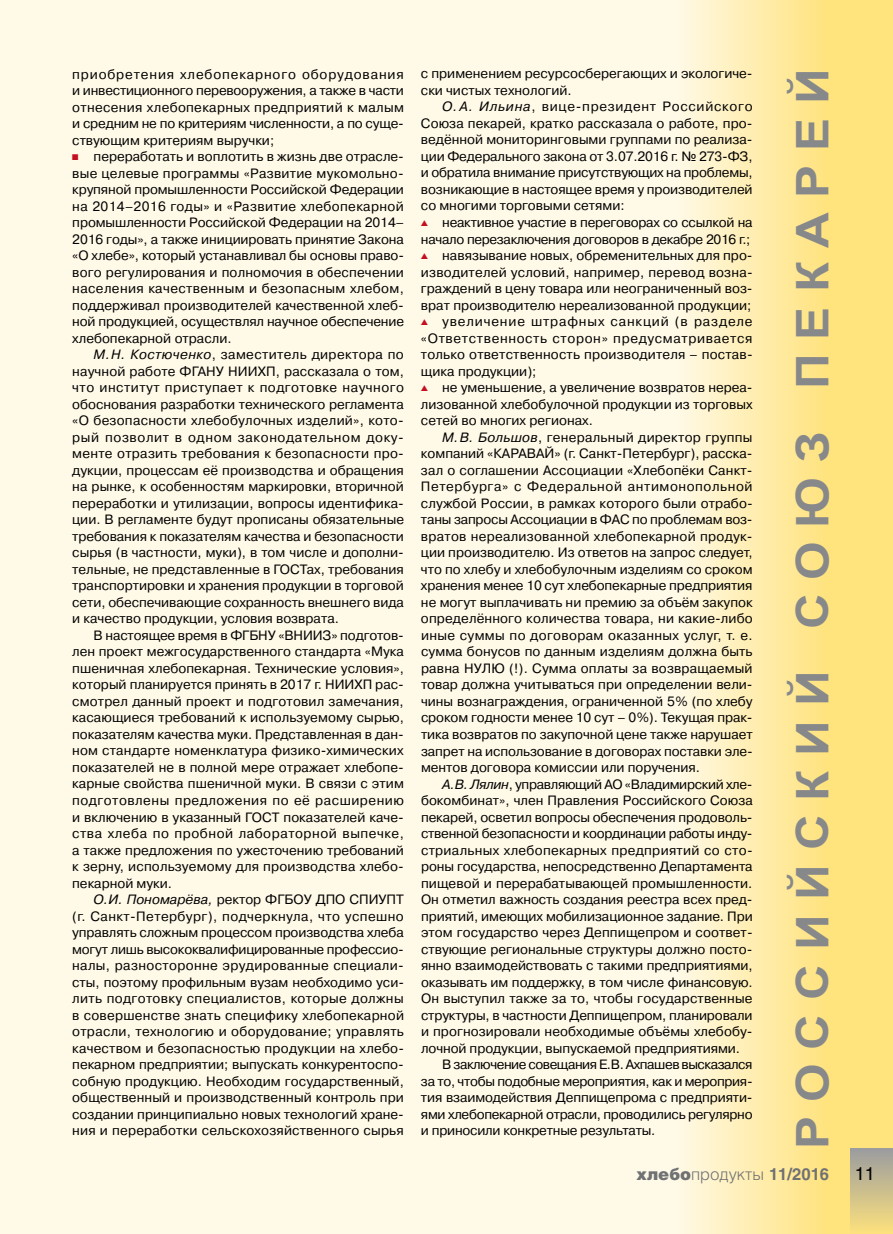
<style>
.page{position:relative;width:893px;height:1234px;background:#fff}
.page>*{position:absolute;margin:0;border:0;box-sizing:border-box;transform-origin:0 0}
.t1{font:700 45px "Arial";letter-spacing:.285em;color:#87888a;scale:1.1 1}
.t2{font:18px "Helios";color:#000}
.t3{font:300 16.5px "Helios";color:#707173}
.t4{font:13.5px/16.5px "Pragmatica C";color:#000;text-align:justify}
.t5{font:13.5px/16.6px "Pragmatica C";letter-spacing:-.025em;color:#000}
.t6{font:13.5px "Pragmatica C";letter-spacing:-.02em;color:#000}
.t7{font:13.5px "Pragmatica C";letter-spacing:-.035em;color:#000}
.t8{font:13.5px "Pragmatica C";letter-spacing:.02em;color:#000}
.s1{color:#c50e1f}
.s2{font-style:italic}
.s3{font-weight:900}
.s4{font-weight:700}
</style>
<div class="page">
<div style="left:0;top:0;width:893px;height:1233px;background:#fffae8"></div>
<div style="left:829px;top:0;width:64px;height:1233px;background:#ffe37d"></div>
<div style="left:676px;top:0;width:153px;height:1233px;background:linear-gradient(to right,#fff9e7,#ffe37d)"></div>
<div style="left:850px;top:1148px;width:43px;height:85px;background:linear-gradient(to bottom,#9b9c9f,#fce07d)"></div>
<p class="t4" style="left:72px;top:66px;width:333px">приобретения хлебопекарного оборудования и инвестиционного перевооружения, а также в части отнесения хлебопекарных предприятий к малым и средним не по критериям численности, а по суще&shy;ствующим критериям выручки;</p>
<p class="t4" style="left:72px;top:148px;width:333px"><span class="s1">■</span> переработать и воплотить в жизнь две отрасле&shy;вые целевые программы «Развитие мукомольно&shy;крупяной промышленности Российской Федерации на 2014–2016 годы» и «Развитие хлебопекарной промышленности Российской Федерации на 2014– 2016 годы», а также инициировать принятие Закона «О хлебе», который устанавливал бы основы право&shy;вого регулирования и полномочия в обеспечении населения качественным и безопасным хлебом, поддерживал производителей качественной хлеб&shy;ной продукцией, осуществлял научное обеспечение хлебопекарной отрасли.</p>
<p class="t4" style="left:72px;top:346px;width:333px;text-indent:21px"><span class="s2">М.Н. Костюченко</span>, заместитель директора по научной работе ФГАНУ Н ИИХП, рассказала о том, что институт приступает к подготовке научного обоснования разработки технического регламента «О безопасности хлебобулочных изделий», кото&shy;рый позволит в одном законодательном доку&shy;менте отразить требования к безопасности про&shy;дукции, процессам её производства и обращения на рынке, к особенностям маркировки, вторичной переработки и утилизации, вопросы идентифика&shy;ции. В регламенте будут прописаны обязательные требования к показателям качества и безопасности сырья (в частности, муки), в том числе и дополни&shy;тельные, не представленные в ГОСТах, требования транспортировки и хранения продукции в торговой сети, обеспечивающие сохранность внешнего вида и качество продукции, условия возврата.</p>
<p class="t4" style="left:72px;top:627px;width:333px;text-indent:21px">В настоящее время в ФГБНУ «ВН ИИЗ» подготов&shy;лен проект межгосударственного стандарта «Мука пшеничная хлебопекарная. Технические условия», который планируется принять в 2017 г. Н ИИХП рас&shy;смотрел данный проект и подготовил замечания, касающиеся требований к используемому сырью, показателям качества муки. Представленная в дан&shy;ном стандарте номенклатура физико-химических показателей не в полной мере отражает хлебопе&shy;карные свойства пшеничной муки. В связи с этим подготовлены предложения по её расширению и включению в указанный ГОСТ показателей каче&shy;ства хлеба по пробной лабораторной выпечке, а также предложения по ужесточению требований к зерну, используемому для производства хлебо&shy;пекарной муки.</p>
<p class="t4" style="left:72px;top:891px;width:333px;text-align:left;text-indent:21px"><span class="s2">О.И. Пономарёва,</span> ректор ФГБОУ ДПО СПИУПТ (г. Санкт-Петербург), подчеркнула, что успешно управлять сложным процессом производства хлеба могут лишь высококвалифицированные профессио&shy;налы, разносторонне эрудированные специали&shy;сты, поэтому профильным вузам необходимо уси&shy;лить подготовку специалистов, которые должны в совершенстве знать специфику хлебопекарной отрасли, технологию и оборудование; управлять качеством и безопасностью продукции на хлебо&shy;пекарном предприятии; выпускать конкурентоспо&shy;собную продукцию. Н еобходим государственный, общественный и производственный контроль при создании принципиально новых технологий хране&shy;ния и переработки сельскохозяйственного сырья</p>
<p class="t4" style="left:421px;top:66px;width:333px">с применением ресурсосберегающих и экологиче&shy;ски чистых технологий.</p>
<p class="t4" style="left:421px;top:99px;width:333px;text-indent:21px"><span class="s2">О.А. Ильина</span>, вице-президент Российского Союза пекарей, кратко рассказала о работе, про&shy;ведённой мониторинговыми группами по реализа&shy;ции Федерального закона от 3.07.2016 г. № 273‑ФЗ, и обратила внимание присутствующих на проблемы, возникающие в настоящее время у производителей со многими торговыми сетями:</p>
<p class="t5" style="left:421px;top:214px;width:333px"><span class="s1">▲</span> неактивное участие в переговорах со ссылкой на начало перезаключения договоров в декабре 2016 г.;</p>
<p class="t4" style="left:421px;top:247px;width:333px"><span class="s1">▲</span> навязывание новых, обременительных для про&shy;изводителей условий, например, перевод возна&shy;граждений в цену товара или неограниченный воз&shy;врат производителю нереализованной продукции;</p>
<p class="t4" style="left:421px;top:313px;width:333px"><span class="s1">▲</span> увеличение штрафных санкций (в разделе «Ответственность сторон» предусматривается только ответственность производителя – постав&shy;щика продукции);</p>
<p class="t4" style="left:421px;top:379px;width:333px"><span class="s1">▲</span> не уменьшение, а увеличение возвратов нереа&shy;лизованной хлебобулочной продукции из торговых сетей во многих регионах.</p>
<p class="t4" style="left:421px;top:429px;width:333px;text-indent:21px"><span class="s2">М.В. Большов</span>, генеральный директор группы компаний «КАРАВАЙ» (г. Санкт-Петербург), расска&shy;зал о соглашении Ассоциации «Хлебопёки Санкт-Петербурга» с Федеральной антимонопольной службой России, в рамках которого были отрабо&shy;таны запросы Ассоциации в ФАС по проблемам воз&shy;вратов нереализованной хлебопекарной продук&shy;ции производителю. Из ответов на запрос следует, что по хлебу и хлебобулочным изделиям со сроком хранения менее 10 сут хлебопекарные предприятия не могут выплачивать ни премию за объём закупок определённого количества товара, ни какие‑либо иные суммы по договорам оказанных услуг, т. е. сумма бонусов по данным изделиям должна быть равна НУЛЮ (!). Сумма оплаты за возвращаемый товар должна учитываться при определении вели&shy;чины вознаграждения, ограниченной 5% (по хлебу сроком годности менее 10 сут – 0%). Текущая прак&shy;тика возвратов по закупочной цене также нарушает запрет на использование в договорах поставки эле&shy;ментов договора комиссии или поручения.</p>
<p class="t5" style="left:442px;top:775px;width:312px"><span class="s2">А.В. Лялин</span>, управляющий АО «Владимирский хле-</p>
<p class="t4" style="left:421px;top:792px;width:333px">бокомбинат», член Правления Российского Союза</p>
<p class="t4" style="left:421px;top:808px;width:333px">пекарей, осветил вопросы обеспечения продоволь-</p>
<p class="t6" style="left:421px;top:825px;width:333px">ственной безопасности и координации работы инду-</p>
<p class="t8" style="left:421px;top:842px;width:333px">стриальных хлебопекарных предприятий со сто-</p>
<p class="t4" style="left:421px;top:858px;width:333px">роны государства, непосредственно Департамента</p>
<p class="t4" style="left:421px;top:874px;width:333px">пищевой и перерабатывающей промышленности.</p>
<p class="t4" style="left:421px;top:891px;width:333px">Он отметил важность создания реестра всех пред-</p>
<p class="t4" style="left:421px;top:907px;width:333px">приятий, имеющих мобилизационное задание. При</p>
<p class="t4" style="left:421px;top:924px;width:333px">этом государство через Деппищепром и соответ-</p>
<p class="t4" style="left:421px;top:940px;width:333px">ствующие региональные структуры должно посто-</p>
<p class="t4" style="left:421px;top:957px;width:333px">янно взаимодействовать с такими предприятиями,</p>
<p class="t4" style="left:421px;top:973px;width:333px">оказывать им поддержку, в том числе финансовую.</p>
<p class="t4" style="left:421px;top:990px;width:333px">Он выступил также за то, чтобы государственные</p>
<p class="t4" style="left:421px;top:1006px;width:333px">структуры, в частности Деппищепром, планировали</p>
<p class="t4" style="left:421px;top:1023px;width:333px">и прогнозировали необходимые объёмы хлебобу-</p>
<p class="t4" style="left:421px;top:1039px;width:321px">лочной продукции, выпускаемой предприятиями.</p>
<p class="t7" style="left:442px;top:1056px;width:312px">В заключение совещания Е.В. Ахпашев высказался</p>
<p class="t5" style="left:421px;top:1072px;width:331px">за то, чтобы подобные мероприятия, как и мероприя-</p>
<p class="t4" style="left:421px;top:1089px;width:333px">тия взаимодействия Деппищепрома с предприяти-</p>
<p class="t6" style="left:421px;top:1106px;width:333px">ями хлебопекарной отрасли, проводились регулярно</p>
<p class="t4" style="left:421px;top:1122px;width:236px">и приносили конкретные результаты.</p>
<h1 class="t1" style="left:783px;top:1148px;width:983px;rotate:-90deg">РОССИЙСКИЙ СОЮЗ ПЕКАРЕЙ</h1>
<p class="t3" style="left:636px;top:1164px;width:195px"><span class="s3">хле-бо-</span>про-дук-ты <span class="s4">11/2016</span></p>
<h2 class="t2" style="left:855px;top:1162px;width:22px">11</h2>
</div>
